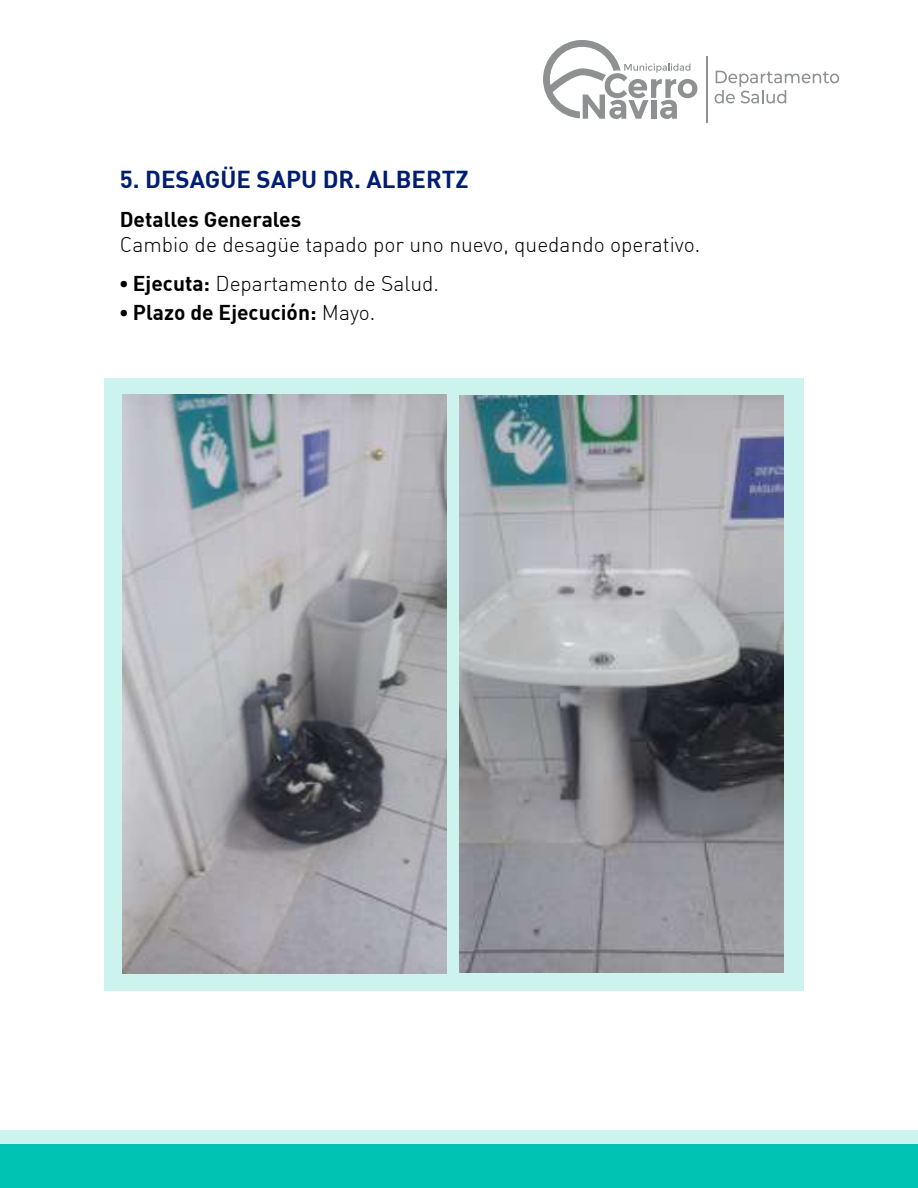
<style>
.page{position:relative;width:918px;height:1188px;background:#fff}
.page>*{position:absolute;margin:0;border:0;box-sizing:border-box;transform-origin:0 0}
.t1{font:700 24px "DIN";color:#001e71}
.t2{font:21px/39px "DIN Light Alternate";color:#000}
.t3{font:700 21px "DIN";color:#000}
.s1{font-family:"Montserrat";font-weight:900;font-size:24px}
.s2{font-family:"DIN";font-weight:700}
.s3{font-family:"DIN Light Alternate";font-weight:400}
</style>
<div class="page">
<svg style="left:543px;top:40px;width:154px;height:79px"></svg>
<hr style="left:706px;top:56px;width:1px;height:67px;background:#8e9091">
<svg style="left:715px;top:71px;width:124px;height:33px"></svg>
<div style="left:0;top:1130px;width:918px;height:50px;background:#cdf3ee"></div>
<div style="left:0;top:1144px;width:918px;height:44px;background:#00c3b3"></div>
<div style="left:104px;top:378px;width:699px;height:613px;background:#cdf3ee"></div>
<img style="left:123px;top:394px;width:324px;height:579px">
<img style="left:460px;top:395px;width:324px;height:577px">
<p class="t1" style="left:120px;top:164px;width:350px">5. DESAGÜE SAPU DR. ALBERTZ</p>
<p class="t3" style="left:120px;top:206px;width:183px">Detalles Generales</p>
<p class="t2" style="left:120px;top:225px;width:582px">Cambio de desagüe tapado por uno nuevo, quedando operativo. <span class="s1">·</span> <span class="s2">Ejecuta:</span> Departamento de Salud.</p>
<p class="t3" style="left:120px;top:299px;width:257px"><span class="s1">·</span> Plazo de Ejecución: <span class="s3">Mayo.</span></p>
</div>
